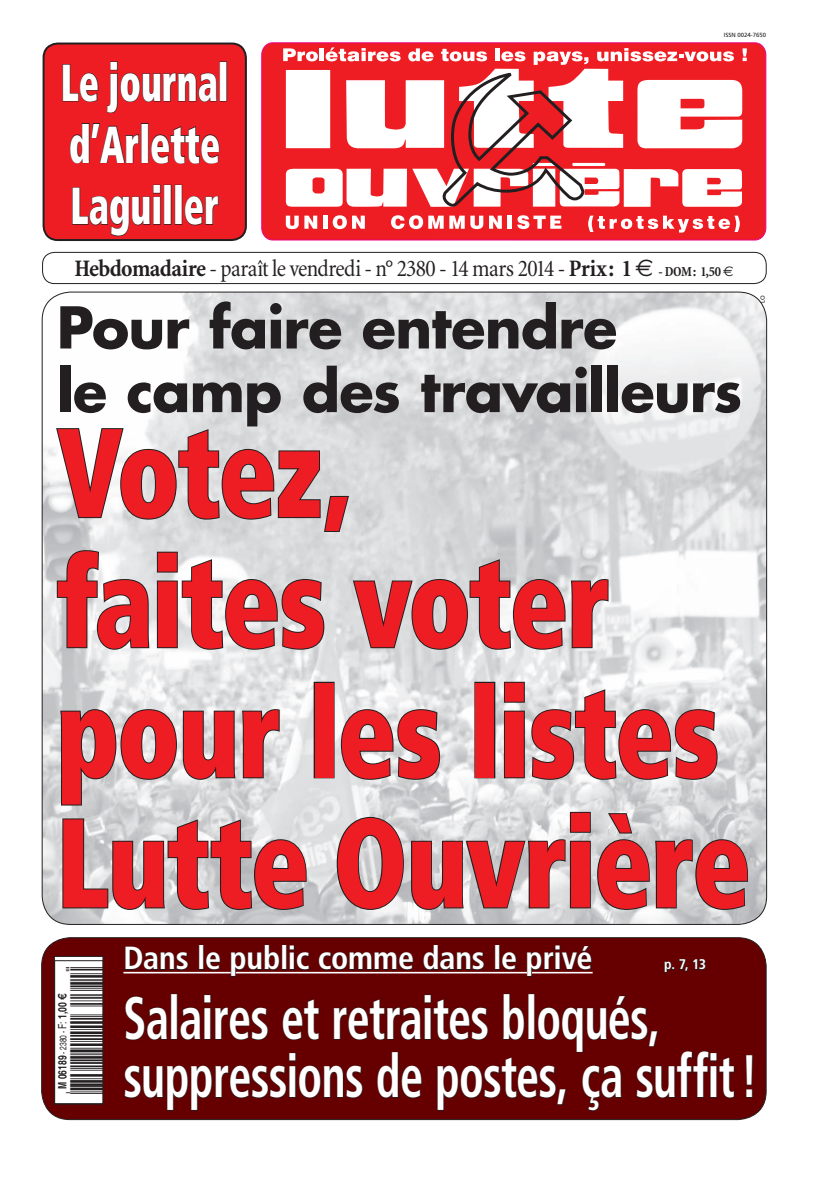
<style>
.page{position:relative;width:823px;height:1191px;background:#fff}
.page>*{position:absolute;margin:0;border:0;box-sizing:border-box;transform-origin:0 0}
.t1{font:900 condensed 126px/130.1px "Frutiger";letter-spacing:-.015em;color:#ee1d23;scale:.83 1}
.t2{font:700 condensed 59.8px/58.3px "Frutiger";letter-spacing:-.015em;color:#fff;scale:.77 1}
.t3{font:700 56px/63.6px "Futura";letter-spacing:-.015em;color:#231f20}
.t4{font:900 condensed 52px/61.6px "Frutiger";color:#fff;scale:.7 1}
.t5{font:35px "Ean P35 N0";color:#231f20}
.t6{font:700 condensed 32px "Frutiger";letter-spacing:-.005em;color:#fff}
.t7{font:condensed 24px "Minion";letter-spacing:-.03em;color:#231f20}
.t8{font:700 condensed 14px "Frutiger";color:#fff}
.t9{font:700 11.5px "Helvetica";color:#231f20;scale:.75 1}
.t10{font:6px "Frutiger";color:#231f20}
.s1{font-weight:700}
.s2{font-family:"Euro Sans";font-stretch:normal}
.s3{font-weight:700;font-size:14px}
.s4{font-family:"Euro Sans";font-stretch:normal;font-size:14px}
.s5{font-weight:400;font-size:9.5px}
.s6{font-weight:400}
.s7{font-family:"Euro"}
</style>
<div class="page">
<div style="left:44px;top:44px;width:202px;height:196px;background:#ee1d23;border-radius:14px"></div>
<svg style="left:62px;top:64px;width:37px;height:38px"></svg>
<svg style="left:107px;top:61px;width:110px;height:52px"></svg>
<div style="left:219px;top:61px;width:8px;height:40px;border:1px solid #231f20"></div>
<svg style="left:69px;top:123px;width:70px;height:41px"></svg>
<div style="left:141px;top:123px;width:7px;height:40px;border:1px solid #231f20"></div>
<svg style="left:151px;top:126px;width:69px;height:38px"></svg>
<svg style="left:72px;top:184px;width:89px;height:53px"></svg>
<div style="left:164px;top:185px;width:7px;height:40px;border:1px solid #231f20"></div>
<div style="left:174px;top:185px;width:8px;height:40px;border:1px solid #231f20"></div>
<svg style="left:184px;top:196px;width:35px;height:30px"></svg>
<div style="left:43px;top:43px;width:204px;height:198px;border:2px solid #231f20;border-radius:14px"></div>
<svg style="left:261px;top:43px;width:504px;height:197px;background:#ee1f29"></svg>
<svg style="left:285px;top:216px;width:13px;height:13px"></svg>
<svg style="left:304px;top:216px;width:13px;height:13px"></svg>
<hr style="left:323px;top:216px;width:4px;height:13px;background:#fff">
<svg style="left:332px;top:215px;width:14px;height:14px"></svg>
<svg style="left:352px;top:216px;width:12px;height:13px"></svg>
<svg style="left:391px;top:215px;width:52px;height:14px"></svg>
<svg style="left:449px;top:216px;width:15px;height:13px"></svg>
<svg style="left:470px;top:216px;width:31px;height:13px"></svg>
<div style="left:507px;top:216px;width:5px;height:13px;background:#fff"></div>
<svg style="left:517px;top:215px;width:44px;height:14px"></svg>
<svg style="left:587px;top:216px;width:152px;height:17px"></svg>
<svg style="left:286px;top:69px;width:455px;height:138px"></svg>
<svg style="left:283px;top:48px;width:34px;height:13px"></svg>
<hr style="left:319px;top:48px;width:4px;height:13px;background:#fff">
<svg style="left:325px;top:47px;width:75px;height:14px"></svg>
<svg style="left:408px;top:48px;width:25px;height:13px"></svg>
<hr style="left:495px;top:48px;width:4px;height:13px;background:#fff">
<svg style="left:440px;top:49px;width:148px;height:159px"></svg>
<svg style="left:596px;top:48px;width:137px;height:13px"></svg>
<svg style="left:742px;top:48px;width:4px;height:13px"></svg>
<div style="left:42px;top:252px;width:724px;height:32px;border:1px solid #231f20;border-radius:12px"></div>
<div style="left:42px;top:937px;width:723px;height:182px;background:#600;border-radius:28px"></div>
<div style="left:41px;top:937px;width:725px;height:183px;border:1px solid #231f20;border-radius:28px"></div>
<div style="left:55px;top:960px;width:48px;height:143px;background:#fff"></div>
<div style="left:54px;top:956px;width:49px;height:148px;border:1px solid #231f20"></div>
<img style="left:42px;top:292px;width:724px;height:632px">
<hr style="left:123px;top:972px;width:469px;height:1px;background:#fff">
<svg style="left:125px;top:946px;width:63px;height:24px"></svg>
<div style="left:199px;top:945px;width:5px;height:25px;border:1px solid #231f20"></div>
<svg style="left:206px;top:952px;width:15px;height:18px"></svg>
<svg style="left:230px;top:945px;width:50px;height:32px"></svg>
<div style="left:281px;top:945px;width:5px;height:25px;border:1px solid #231f20"></div>
<svg style="left:289px;top:945px;width:21px;height:25px"></svg>
<svg style="left:318px;top:952px;width:95px;height:18px"></svg>
<svg style="left:423px;top:945px;width:61px;height:25px"></svg>
<div style="left:495px;top:945px;width:4px;height:25px;border:1px solid #231f20"></div>
<svg style="left:502px;top:952px;width:15px;height:18px"></svg>
<svg style="left:526px;top:945px;width:66px;height:32px"></svg>
<svg style="left:664px;top:959px;width:41px;height:14px"></svg>
<svg style="left:124px;top:993px;width:610px;height:118px"></svg>
<svg style="left:746px;top:1055px;width:7px;height:43px"></svg>
<svg style="left:55px;top:427px;width:295px;height:106px"></svg>
<svg style="left:56px;top:549px;width:94px;height:101px"></svg>
<svg style="left:156px;top:550px;width:169px;height:100px"></svg>
<svg style="left:351px;top:558px;width:258px;height:92px;background:#c5c5c7"></svg>
<svg style="left:59px;top:708px;width:221px;height:98px;background:#c6c6c8"></svg>
<div style="left:313px;top:682px;width:21px;height:96px;border:2px solid #231f20"></div>
<svg style="left:339px;top:708px;width:102px;height:73px;background:#c2c2c4"></svg>
<div style="left:474px;top:682px;width:21px;height:96px;border:2px solid #231f20"></div>
<svg style="left:502px;top:681px;width:216px;height:100px"></svg>
<svg style="left:61px;top:817px;width:246px;height:94px;background:#bfbfc1"></svg>
<svg style="left:335px;top:816px;width:69px;height:95px;background:#c1c2c3"></svg>
<svg style="left:410px;top:811px;width:338px;height:100px;background:#bdbdbf"></svg>
<h3 class="t4" style="left:61px;top:52px;width:241px">Le journal d’Arlette<br>Laguiller</h3>
<p class="t10" style="left:723px;top:32px;width:44px">ISSN 0024-7650</p>
<p class="t7" style="left:74px;top:256px;width:660px"><span class="s1">Hebdomadaire</span> - paraît le vendredi - n° 2380 - 14 mars 2014 - <span class="s1">Prix: 1</span> <span class="s2">e</span> <span class="s3">- DOM: 1,50</span> <span class="s4">e</span></p>
<p class="t3" style="left:57px;top:295px;width:686px">Pour faire entendre<br>le camp des travailleurs</p>
<p class="t1" style="left:57px;top:407px;width:837px">Votez,<br>faites voter pour les listes<br>Lutte Ouvrière</p>
<p class="t10" style="left:758px;top:303px;width:9px;rotate:-90deg">LO</p>
<p class="t5" style="left:66px;top:1103px;width:143px;rotate:-90deg">3’:HIKQLI=^UVUUV:?c@n@i@k@a";</p>
<p class="t9" style="left:55px;top:1089px;width:129px;rotate:-90deg">M 06189 <span class="s5">- 2380 -</span> <span class="s6">F:</span> 1,00 <span class="s7">E</span></p>
<p class="t6" style="left:123px;top:939px;width:470px">Dans le public comme dans le privé</p>
<p class="t8" style="left:663px;top:956px;width:44px">p. 7, 13</p>
<p class="t2" style="left:123px;top:989px;width:825px">Salaires et retraites bloqués, suppressions de postes, ça suffit!</p>
</div>
